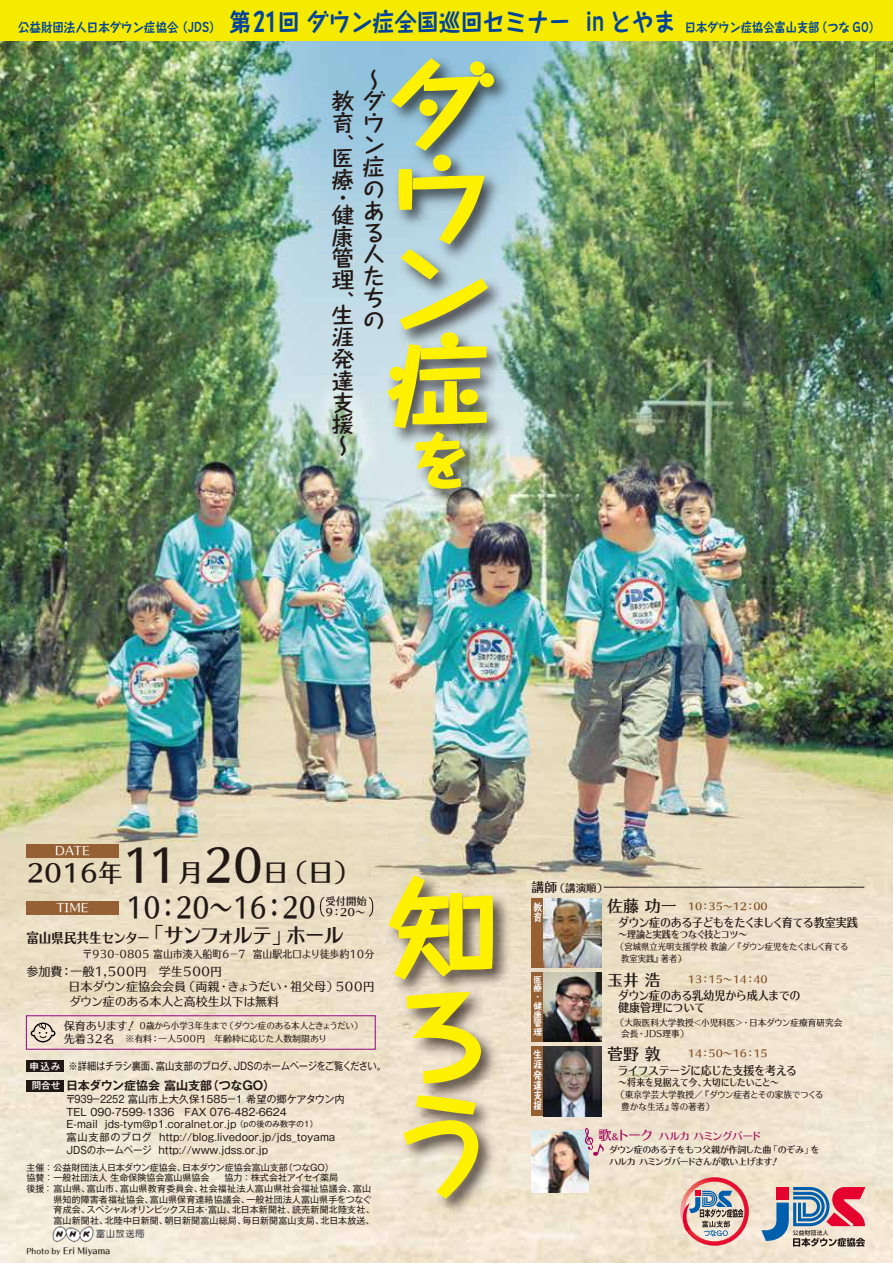
<style>
.page{position:relative;width:893px;height:1263px;background:#fff}
.page>*{position:absolute;margin:0;border:0;box-sizing:border-box;transform-origin:0 0}
.t1{font:27.9px "UD Typos 512 Std";color:#221815;scale:.83 1}
.t2{font:700 24.45px "Taka Hand Std";color:#00439a;scale:.9 1}
.t3{font:24.15px "UD Typos 512 Std";color:#221815}
.t4{font:700 21.9px/21.9px "Taka Hand Std De";color:#221815}
.t5{font:21.15px "UD Typos 515 Std";letter-spacing:-.06em;color:#221815;scale:.91 1}
.t6{font:700 12.75px "Taka Hand Std";color:#00439a;scale:.9 1}
.t7{font:12px/12px "UD Typos 512 Std";letter-spacing:-.03em;color:#221815;scale:.92 1}
.t8{font:12px "UD Typos 510 Std";color:#221815}
.t9{font:12px "UD Typos 510 Std";letter-spacing:-.02em;color:#221815}
.t10{font:700 12px "Gothic MB101 Pr 5 De";letter-spacing:-.01em;color:#221815}
.t11{font:11.7px "UD Typos 510 Std";color:#fff}
.t12{font:10.5px "Gothic MB101 Pr 5";letter-spacing:-.025em;color:#221815;scale:.89 1}
.t13{font:10.5px "UD Typos 510 Std";color:#221815;scale:.94 1}
.t14{font:10.5px "UD Typos 512 Std";letter-spacing:-.05em;color:#a40b5e}
.t15{font:10.5px "UD Typos 512 Std";color:#221815}
.t16{font:10.35px/11.6px "UD Typos 512 Std";color:#221815}
.t17{font:10.2px/12.6px "Gothic MB101 Pr 5";color:#221815}
.t18{font:700 10.2px/10.2px "Taka Hand Std";color:#fff;scale:.85 1}
.t19{font:9.75px "UD Typos 512 Std";color:#804f21}
.t20{font:9.75px "UD Typos 512 Std";letter-spacing:-.035em;color:#221815;scale:.92 1}
.t21{font:500 9.6px/19px "Gothic MB101 Pr 5";letter-spacing:.045em;color:#fff}
.t22{font:9px "Gothic MB101 Pr 5";letter-spacing:.01em;color:#221815}
.t23{font:9px/11.2px "UD Typos 510 Std";color:#221815;scale:.96 1}
.t24{font:9px/12px "UD Typos 512 Std";letter-spacing:-.045em;color:#221815}
.t25{font:9px/11.2px "UD Typos 510 Std";color:#221815;scale:.92 1}
.t26{font:700 8.7px/8.7px "Taka Hand Std";color:#fff}
.t27{font:8.55px "UD Typos 512 Std";color:#221815;scale:.92 1}
.t28{font:500 5.7px "Shin Go Pro";letter-spacing:.05em;color:#221815}
.s1{font-size:26.55px}
.s2{font-size:12.75px}
.s3{font-size:44.4px}
.s4{font-size:25.35px}
.s5{font-size:13.8px}
.s6{font-size:11.1px}
.s7{font-size:8.1px}
.s8{font-size:7.35px}
.s9{font-size:15.9px;color:#221815}
.s10{font-size:13.05px}
.s11{font-size:8.55px}
</style>
<div class="page">
<img style="left:0;top:41px;width:892px;height:1222px">
<div style="left:0;top:0;width:892px;height:41px;background:#f6eb00"></div>
<div style="left:531px;top:898px;width:12px;height:69px;background:#956134"></div>
<img style="left:379px;top:50px;width:137px;height:401px">
<img style="left:407px;top:490px;width:81px;height:21px">
<svg style="left:385px;top:56px;width:110px;height:434px;background:#b9c78d"></svg>
<img style="left:380px;top:867px;width:135px;height:355px">
<svg style="left:386px;top:873px;width:108px;height:108px;background:#dacd52"></svg>
<svg style="left:404px;top:990px;width:78px;height:95px;background:#dccf67"></svg>
<svg style="left:401px;top:1094px;width:78px;height:107px;background:#ddd17a"></svg>
<hr style="left:603px;top:887px;width:261px;height:1px;background:#221815">
<img style="left:543px;top:898px;width:58px;height:69px">
<div style="left:531px;top:972px;width:12px;height:69px;background:#956134"></div>
<img style="left:543px;top:972px;width:58px;height:69px">
<div style="left:531px;top:1047px;width:12px;height:69px;background:#956134"></div>
<img style="left:543px;top:1047px;width:58px;height:69px">
<div style="left:26px;top:844px;width:93px;height:13px;background:#956134"></div>
<div style="left:26px;top:901px;width:93px;height:13px;background:#956134"></div>
<svg style="left:761px;top:1187px;width:104px;height:60px;background:#b195a3"></svg>
<div style="left:26px;top:1060px;width:37px;height:12px;background:#221815"></div>
<div style="left:26px;top:1080px;width:37px;height:11px;background:#221815"></div>
<svg style="left:31px;top:1022px;width:24px;height:20px"></svg>
<div style="left:26px;top:1015px;width:349px;height:34px;border:1px solid #920783"></div>
<svg style="left:680px;top:1177px;width:68px;height:69px;background:#cca5a4"></svg>
<img style="left:531px;top:1130px;width:57px;height:62px">
<svg style="left:584px;top:1127px;width:20px;height:29px"></svg>
<svg style="left:320px;top:897px;width:4px;height:20px"></svg>
<svg style="left:369px;top:897px;width:4px;height:20px"></svg>
<img style="left:47px;top:1222px;width:100px;height:24px">
<h3 class="t6" style="left:18px;top:18px;width:226px">公益財団法人日本ダウン症協会（JDS）</h3>
<h2 class="t2" style="left:229px;top:4px;width:724px">第<span class="s1">21</span>回 ダウン症全国巡回セミナー in とやま <span class="s2">日本ダウン症協会富山支部（つな GO）</span></h2>
<h3 class="t4" style="left:332px;top:66px;width:55px">　〜教ダ育</h3>
<h3 class="t4" style="left:332px;top:110px;width:53px;text-align:right">ウ<br>、ン症<br>の<br>あ<br>る<br>人<br>た<br>ち<br>の</h3>
<h3 class="t4" style="left:332px;top:145px;width:23px">医療</h3>
<h3 class="t4" style="left:332px;top:187px;width:23px;line-height:17.1px">・健</h3>
<h3 class="t4" style="left:332px;top:223px;width:23px;text-align:justify">康管理、</h3>
<h3 class="t4" style="left:332px;top:302px;width:24px;text-align:justify">生涯発達支援〜</h3>
<p class="t11" style="left:55px;top:840px;width:37px">DATE</p>
<h3 class="t3" style="left:26px;top:852px;width:334px">2016年<span class="s3">11</span><span class="s4">月</span><span class="s3">20</span><span class="s4">日（日）</span></h3>
<p class="t11" style="left:56px;top:898px;width:34px">TIME</p>
<h1 class="t1" style="left:126px;top:883px;width:230px">10：20～16：20</h1>
<p class="t16" style="left:325px;top:894px;width:43px">受付開始<br>9：20～</p>
<h3 class="t5" style="left:26px;top:917px;width:350px"><span class="s5">富山県民共生センター</span>「サンフォルテ」ホール</h3>
<h3 class="t8" style="left:26px;top:961px;width:197px">参加費：一般1,500円　学生500円</h3>
<h3 class="t8" style="left:26px;top:976px;width:350px">　　　 日本ダウン症協会会員（両親・きょうだい・祖父母）500円</h3>
<h3 class="t9" style="left:69px;top:991px;width:211px">ダウン症のある本人と高校生以下は無料</h3>
<p class="t23" style="left:64px;top:1018px;width:312px;line-height:13.4px"><span class="s6">保育あります！</span> 0歳から小学3年生まで（ダウン症のある本人ときょうだい）<span class="s6">先着32名　</span>※有料：一人500円　年齢枠に応じた人数制限あり</p>
<p class="t13" style="left:82px;top:945px;width:312px">〒930-0805 富山市湊入船町6－7 富山駅北口より徒歩約10分</p>
<p class="t21" style="left:30px;top:1056px;width:32px">申込み問合せ</p>
<p class="t12" style="left:68px;top:1057px;width:358px">※詳細はチラシ裏面、富山支部のブログ、JDSのホームページをご覧ください。</p>
<h3 class="t10" style="left:66px;top:1075px;width:210px">日本ダウン症協会 富山支部（つなGO）</h3>
<p class="t17" style="left:65px;top:1092px;width:280px">〒939－2252 富山市上大久保1585－1 希望の郷ケアタウン内TEL 090-7599-1336　FAX 076-482-6624<br>E-mail jds-tym@p1.coralnet.or.jp <span class="s7">（pの後のみ数字の1）<br></span>富山支部のブログ http://blog.livedoor.jp/jds_toyama JDSのホームページ http://www.jdss.or.jp</p>
<p class="t22" style="left:26px;top:1160px;width:309px">主催 ：公益財団法人日本ダウン症協会、日本ダウン症協会富山支部（つなGO）</p>
<p class="t22" style="left:26px;top:1170px;width:313px">協賛 ：一般社団法人 生命保険協会富山県協会 　協力 ：株式会社アイセイ薬局</p>
<p class="t22" style="left:26px;top:1181px;width:346px">後援：富山県、富山市、富山県教育委員会、社会福祉法人富山県社会福祉協議会、富山</p>
<p class="t22" style="left:53px;top:1192px;width:319px">県知的障害者福祉協会、富山県保育連絡協議会、一般社団法人富山県手をつなぐ</p>
<p class="t22" style="left:53px;top:1202px;width:322px">育成会、スペシャルオリンピックス日本・富山、北日本新聞社、読売新聞北陸支社、</p>
<p class="t22" style="left:53px;top:1213px;width:322px">富山新聞社、北陸中日新聞、朝日新聞富山総局、毎日新聞富山支局、北日本放送、</p>
<p class="t27" style="left:26px;top:1244px;width:93px"><span class="s8">Photo ｂｙ</span> Eri Miyama</p>
<p class="t15" style="left:531px;top:879px;width:85px"><span class="s2">講師</span>（講演順）　</p>
<p class="t18" style="left:533px;top:901px;width:12px">教育</p>
<p class="t26" style="left:533px;top:974px;width:10px">医療・健康管理</p>
<p class="t18" style="left:533px;top:1048px;width:12px;text-align:justify">生涯発達支援</p>
<p class="t19" style="left:607px;top:898px;width:162px"><span class="s9">佐藤 功一</span> 10：35～12：00</p>
<h3 class="t7" style="left:617px;top:915px;width:262px">ダウン症のある子どもをたくましく育てる教室実践</h3>
<p class="t20" style="left:618px;top:926px;width:142px">～理論と実践をつなぐ技とコツ～</p>
<p class="t25" style="left:621px;top:941px;width:248px;text-indent:-5px">（宮城県立光明支援学校 教諭／『ダウン症児をたくましく育てる教室実践』著者）</p>
<p class="t19" style="left:607px;top:971px;width:162px"><span class="s9">玉井 浩　</span> 13：15～14：40</p>
<h3 class="t7" style="left:617px;top:989px;width:200px">ダウン症のある乳幼児から成人までの健康管理について</h3>
<p class="t23" style="left:620px;top:1016px;width:232px;text-indent:-5px">（大阪医科大学教授＜小児科医＞・日本ダウン症療育研究会会長・JDS理事）</p>
<p class="t19" style="left:607px;top:1045px;width:162px"><span class="s9">菅野 敦　</span> 14：50～16：15</p>
<h3 class="t7" style="left:617px;top:1063px;width:196px">ライフステージに応じた支援を考える</h3>
<p class="t20" style="left:618px;top:1074px;width:176px">～将来を見据えて今、大切にしたいこと～</p>
<p class="t23" style="left:621px;top:1089px;width:212px;text-indent:-5px">（東京学芸大学教授／『ダウン症者とその家族でつくる豊かな生活』等の著者）</p>
<p class="t14" style="left:598px;top:1127px;width:165px"><span class="s10">歌</span><span class="s11">＆</span><span class="s10">トーク</span> ハルカ ハミングバード</p>
<p class="t24" style="left:608px;top:1143px;width:212px">ダウン症のある子をもつ父親が作詞した曲「のぞみ」をハルカハミングバードさんが歌い上げます！</p>
<p class="t28" style="left:792px;top:1228px;width:37px">公益財団法人</p>
</div>
